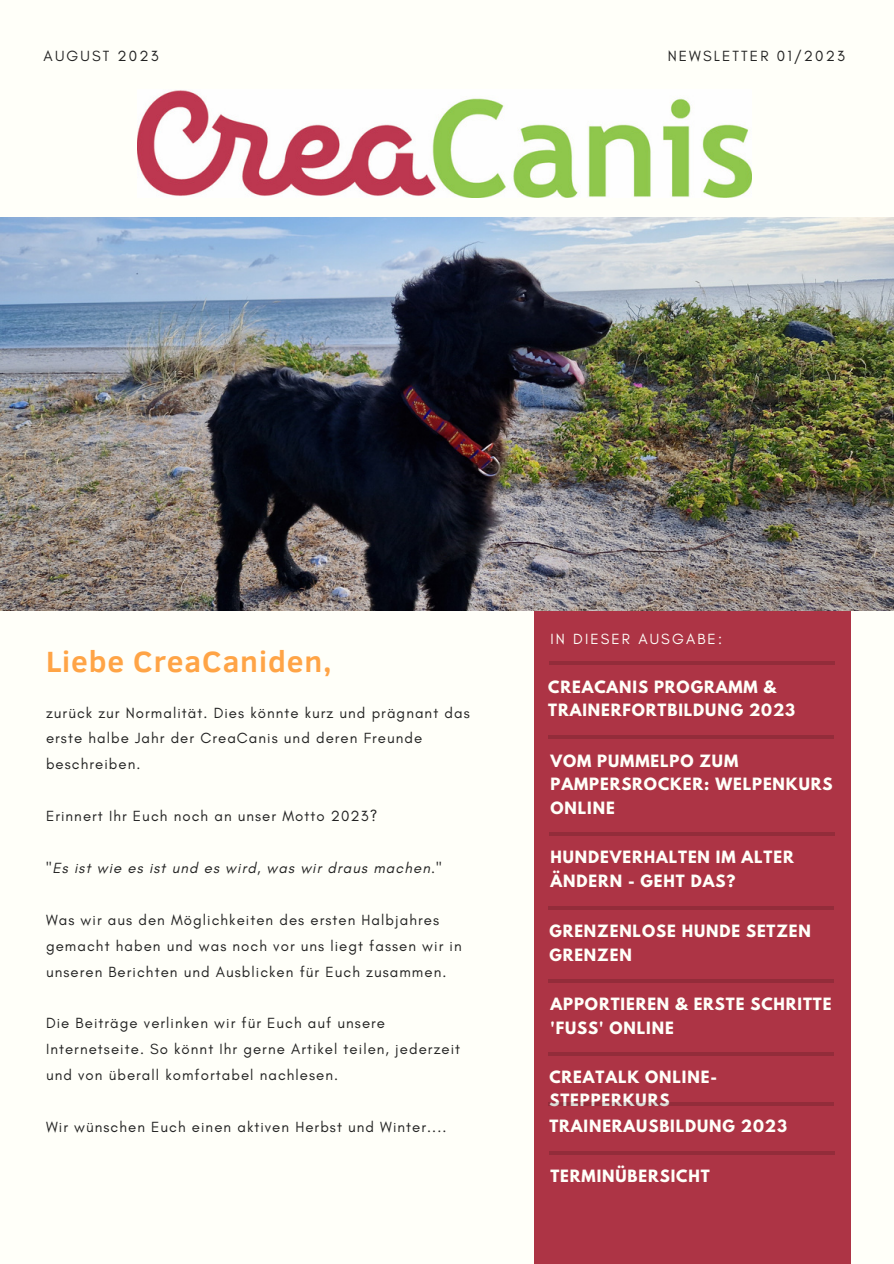
<style>
.page{position:relative;width:894px;height:1264px;background:#fff}
.page>*{position:absolute;margin:0;border:0;box-sizing:border-box;transform-origin:0 0}
.t1{font:700 30px "Clear Sans";letter-spacing:.03em;color:#ffa446}
.t2{font:15px/26px "Glacial Indifference";letter-spacing:.07em;color:#222}
.t3{font:700 15px/23.7px "League Spartan";letter-spacing:.06em;color:#fffff9}
.t4{font:italic 15px "Glacial Indifference";letter-spacing:.07em;color:#222}
.t5{font:15px "Glacial Indifference";letter-spacing:.14em;color:#222}
.t6{font:15px "Glacial Indifference";letter-spacing:.14em;color:#fffff9}
</style>
<div class="page">
<div style="left:0;top:0;width:893px;height:1263px;background:#fffff9"></div>
<div style="left:534px;top:572px;width:316px;height:691px;background:#ad3445"></div>
<hr style="left:549px;top:1151px;width:285px;height:3px;background:#000">
<hr style="left:548px;top:906px;width:285px;height:3px;background:#000">
<hr style="left:549px;top:661px;width:285px;height:4px;background:#932c3a">
<img style="left:0;top:217px;width:893px;height:393px">
<img style="left:137px;top:90px;width:614px;height:107px">
<hr style="left:548px;top:735px;width:285px;height:4px;background:#932c3a">
<hr style="left:549px;top:832px;width:285px;height:3px;background:#000">
<hr style="left:548px;top:979px;width:285px;height:3px;background:#000">
<svg style="left:548px;top:1052px;width:285px;height:3px"></svg>
<hr style="left:548px;top:1102px;width:285px;height:3px;background:#000">
<p class="t5" style="left:44px;top:46px;width:116px">AUGUST 2023</p>
<p class="t5" style="left:667px;top:46px;width:179px">NEWSLETTER 01/2023</p>
<p class="t1" style="left:46px;top:640px;width:287px">Liebe CreaCaniden,</p>
<p class="t2" style="left:46px;top:699px;width:425px">zurück zur Normalität. Dies könnte kurz und prägnant das erste halbe Jahr der CreaCanis und deren Freunde beschreiben.</p>
<p class="t2" style="left:46px;top:803px;width:333px">Erinnert Ihr Euch noch an unser Motto 2023?</p>
<p class="t4" style="left:46px;top:858px;width:397px">"Es ist wie es ist und es wird, was wir draus machen."</p>
<p class="t2" style="left:46px;top:906px;width:417px">Was wir aus den Möglichkeiten des ersten Halbjahres gemacht haben und was noch vor uns liegt fassen wir in unseren Berichten und Ausblicken für Euch zusammen.</p>
<p class="t2" style="left:46px;top:1010px;width:415px">Die Beiträge verlinken wir für Euch auf unsere<br>Internetseite. So könnt Ihr gerne Artikel teilen, jederzeit und von überall komfortabel nachlesen.</p>
<p class="t2" style="left:46px;top:1113px;width:402px">Wir wünschen Euch einen aktiven Herbst und Winter....</p>
<p class="t6" style="left:550px;top:629px;width:173px">IN DIESER AUSGABE:</p>
<p class="t3" style="left:548px;top:676px;width:248px">CREACANIS PROGRAMM &amp;<br>TRAINERFORTBILDUNG 2023</p>
<p class="t3" style="left:550px;top:750px;width:283px">VOM PUMMELPO ZUM<br>PAMPERSROCKER: WELPENKURS<br>ONLINE</p>
<p class="t3" style="left:550px;top:847px;width:245px">HUNDEVERHALTEN IM ALTER<br>ÄNDERN - GEHT DAS?</p>
<p class="t3" style="left:549px;top:921px;width:263px">GRENZENLOSE HUNDE SETZEN<br>GRENZEN</p>
<p class="t3" style="left:550px;top:993px;width:282px">APPORTIEREN &amp; ERSTE SCHRITTE 'FUSS' ONLINE</p>
<p class="t3" style="left:549px;top:1066px;width:169px">CREATALK ONLINE-<br>STEPPERKURS</p>
<p class="t3" style="left:549px;top:1115px;width:239px">TRAINERAUSBILDUNG 2023</p>
<p class="t3" style="left:550px;top:1166px;width:161px">TERMINÜBERSICHT</p>
</div>
